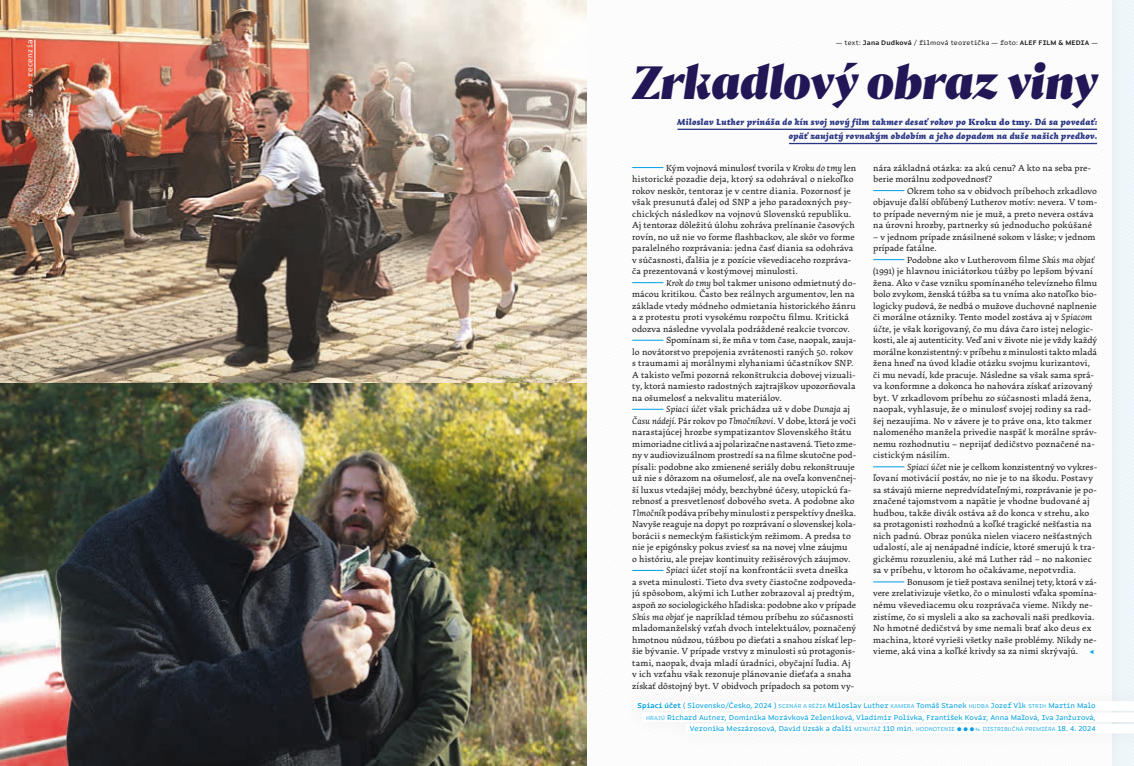
<style>
.page{position:relative;width:1134px;height:766px;background:#fff}
.page>*{position:absolute;margin:0;border:0;box-sizing:border-box;transform-origin:0 0}
.t1{font:italic 900 44px "Bw Darius";letter-spacing:-.005em;color:#231758}
.t2{font:500 10px "Tabac G2";color:#fff}
.t3{font:9.1px/11.5px "Arek Latn";letter-spacing:.005em;color:#1d1d1b}
.t4{font:9px "Arek Latn Eb It";letter-spacing:.04em;color:#283583}
.t5{font:8px "Magnetic Pro";letter-spacing:.035em;color:#fff}
.t6{font:7.5px "Magnetic Pro";letter-spacing:.015em;color:#009fe3}
.t7{font:7px "Magnetic Pro";letter-spacing:.03em;color:#1d1d1b}
.s1{font-weight:700}
.s2{font-family:"Arek Latn Eb"}
.s3{font-style:italic}
.s4{color:#00a8e7}
.s5{font-weight:300;font-size:6px}
.s6{font-family:"Magnetic Pro Extras";font-size:5px}
.s7{font-weight:900;font-size:5px}
</style>
<div class="page">
<div style="left:573px;top:0;width:552px;height:765px;background:#edf5fa"></div>
<div style="left:587px;top:0;width:524px;height:765px;background:#fdfdfd"></div>
<img style="left:0;top:0;width:587px;height:383px">
<img style="left:0;top:383px;width:587px;height:382px">
<hr style="left:632px;top:167px;width:31px;height:1px;background:#009fe3">
<hr style="left:632px;top:282px;width:31px;height:1px;background:#009fe3">
<hr style="left:632px;top:340px;width:31px;height:1px;background:#009fe3">
<hr style="left:632px;top:409px;width:31px;height:1px;background:#009fe3">
<hr style="left:632px;top:570px;width:31px;height:1px;background:#009fe3">
<hr style="left:873px;top:190px;width:31px;height:1px;background:#009fe3">
<hr style="left:873px;top:259px;width:31px;height:1px;background:#009fe3">
<hr style="left:873px;top:466px;width:31px;height:1px;background:#009fe3">
<hr style="left:873px;top:581px;width:31px;height:1px;background:#009fe3">
<hr style="left:35px;top:40px;width:1px;height:37px;background:#fff">
<div style="left:615px;top:682px;width:519px;height:69px;background:#fbfbfb"></div>
<div style="left:633px;top:701px;width:501px;height:9px;background:#fff"></div>
<div style="left:642px;top:712px;width:492px;height:9px;background:#fff"></div>
<div style="left:686px;top:723px;width:448px;height:10px;background:#fff"></div>
<hr style="left:677px;top:129px;width:420px;height:1px;background:#283583">
<hr style="left:789px;top:143px;width:308px;height:1px;background:#283583">
<p class="t5" style="left:25px;top:77px;width:38px;rotate:-90deg">recenzia</p>
<p class="t2" style="left:23px;top:117px;width:34px;rotate:-90deg">28 — 29</p>
<p class="t7" style="left:836px;top:38px;width:264px">— text: <span class="s1">Jana Dudková</span> / filmová teoretička — foto: <span class="s1">ALEF FILM &amp; MEDIA</span> —</p>
<h1 class="t1" style="left:633px;top:52px;width:465px">Zrkadlový obraz viny</h1>
<p class="t4" style="left:677px;top:115px;width:421px">Miloslav Luther prináša do kín svoj nový film takmer desať rokov po <span class="s2">Kroku do tmy</span>. Dá sa povedať:</p>
<p class="t4" style="left:789px;top:129px;width:310px">opäť zaujatý rovnakým obdobím a jeho dopadom na duše našich predkov.</p>
<p class="t3" style="left:666px;top:162px;width:191px">Kým vojnová minulosť tvorila v <span class="s3">Kroku do tmy</span> len</p>
<p class="t3" style="left:632px;top:173px;width:224px">historické pozadie deja, ktorý sa odohrával o niekoľko rokov neskôr, tentoraz je v centre diania. Pozornosť je však presunutá ďalej od SNP a jeho paradoxných psy&shy;chických následkov na vojnovú Slovenskú republiku.<br>Aj tentoraz dôležitú úlohu zohráva prelínanie časových rovín, no už nie vo forme flashbackov, ale skôr vo forme paralelného rozprávania: jedna časť diania sa odohráva v súčasnosti, ďalšia je z pozície vševediaceho rozpráva&shy;ča prezentovaná v kostýmovej minulosti.</p>
<p class="t3" style="left:666px;top:277px;width:191px"><span class="s3">Krok do tmy</span> bol takmer unisono odmietnutý do-</p>
<p class="t3" style="left:632px;top:288px;width:225px">mácou kritikou. Často bez reálnych argumentov, len na základe vtedy módneho odmietania historického žánru</p>
<p class="t3" style="left:632px;top:311px;width:219px">a z protestu proti vysokému rozpočtu filmu. Kritická odozva následne vyvolala podráždené reakcie tvorcov.</p>
<p class="t3" style="left:666px;top:334px;width:191px">Spomínam si, že mňa v tom čase, naopak, zauja-</p>
<p class="t3" style="left:632px;top:346px;width:225px">lo novátorstvo prepojenia zvrátenosti raných 50. rokov s traumami aj morálnymi zlyhaniami účastníkov SNP.<br>A takisto veľmi pozorná rekonštrukcia dobovej vizuali&shy;ty, ktorá namiesto radostných zajtrajškov upozorňovala na ošumelosť a nekvalitu materiálov.</p>
<p class="t3" style="left:666px;top:403px;width:185px"><span class="s3">Spiaci účet</span> však prichádza už v dobe <span class="s3">Dunaja</span> aj</p>
<p class="t3" style="left:632px;top:415px;width:225px"><span class="s3">Času nádejí</span>. Pár rokov po <span class="s3">Tlmočníkovi</span>. V dobe, ktorá je voči</p>
<p class="t3" style="left:632px;top:426px;width:221px">narastajúcej hrozbe sympatizantov Slovenského štátu</p>
<p class="t3" style="left:632px;top:438px;width:225px">mimoriadne citlivá a aj polarizačne nastavená. Tieto zme-</p>
<p class="t3" style="left:632px;top:449px;width:225px">ny v audiovizuálnom prostredí sa na filme skutočne pod-</p>
<p class="t3" style="left:632px;top:461px;width:224px">písali: podobne ako zmienené seriály dobu rekonštruuje</p>
<p class="t3" style="left:632px;top:472px;width:225px">už nie s dôrazom na ošumelosť, ale na oveľa konvenčnej-</p>
<p class="t3" style="left:632px;top:484px;width:221px">ší luxus vtedajšej módy, bezchybné účesy, utopickú fa-</p>
<p class="t3" style="left:632px;top:495px;width:224px">rebnosť a presvetlenosť dobového sveta. A podobne ako</p>
<p class="t3" style="left:632px;top:507px;width:225px"><span class="s3">Tlmočník</span> podáva príbehy minulosti z perspektívy dneška.</p>
<p class="t3" style="left:632px;top:518px;width:225px">Navyše reaguje na dopyt po rozprávaní o slovenskej kola-</p>
<p class="t3" style="left:632px;top:530px;width:220px">borácii s nemeckým fašistickým režimom. A predsa to nie je epigónsky pokus zviesť sa na novej vlne záujmu o históriu, ale prejav kontinuity režisérových záujmov.</p>
<p class="t3" style="left:632px;top:564px;width:225px;text-indent:34px"><span class="s3">Spiaci účet</span> stojí na konfrontácii sveta dneška<br>a sveta minulosti. Tieto dva svety čiastočne zodpoveda&shy;jú spôsobom, akými ich Luther zobrazoval aj predtým,</p>
<p class="t3" style="left:632px;top:599px;width:225px">aspoň zo sociologického hľadiska: podobne ako v prípade</p>
<p class="t3" style="left:632px;top:610px;width:225px"><span class="s3">Skús ma objať</span> je napríklad témou príbehu zo súčasnosti mladomanželský vzťah dvoch intelektuálov, poznačený</p>
<p class="t3" style="left:632px;top:633px;width:225px">hmotnou núdzou, túžbou po dieťati a snahou získať lep-</p>
<p class="t3" style="left:632px;top:645px;width:225px">šie bývanie. V prípade vrstvy z minulosti sú protagonis-</p>
<p class="t3" style="left:632px;top:656px;width:221px">tami, naopak, dvaja mladí úradníci, obyčajní ľudia. Aj v ich vzťahu však rezonuje plánovanie dieťaťa a snaha</p>
<p class="t3" style="left:632px;top:679px;width:223px">získať dôstojný byt. V obidvoch prípadoch sa potom vy-</p>
<p class="t3" style="left:873px;top:162px;width:219px">nára základná otázka: za akú cenu? A kto na seba pre&shy;berie morálnu zodpovednosť?</p>
<p class="t3" style="left:873px;top:185px;width:225px;text-indent:34px">Okrem toho sa v obidvoch príbehoch zrkadlovo objavuje ďalší obľúbený Lutherov motív: nevera. V tom&shy;to prípade neverným nie je muž, a preto nevera ostáva na úrovni hrozby, partnerky sú jednoducho pokúšané</p>
<p class="t3" style="left:873px;top:231px;width:224px">– v jednom prípade znásilnené sokom v láske; v jednom prípade fatálne.</p>
<p class="t3" style="left:873px;top:254px;width:223px;text-align:right">Podobne ako v Lutherovom filme <span class="s3">Skús ma objať<br></span>(1991) je hlavnou iniciátorkou túžby po lepšom bývaní</p>
<p class="t3" style="left:873px;top:277px;width:225px">žena. Ako v čase vzniku spomínaného televízneho filmu</p>
<p class="t3" style="left:873px;top:288px;width:225px">bolo zvykom, ženská túžba sa tu vníma ako natoľko bio-</p>
<p class="t3" style="left:873px;top:300px;width:225px">logicky pudová, že nedbá o mužove duchovné naplnenie</p>
<p class="t3" style="left:873px;top:311px;width:221px">či morálne otázniky. Tento model zostáva aj v <span class="s3">Spiacom</span></p>
<p class="t3" style="left:873px;top:323px;width:222px"><span class="s3">účte</span>, je však korigovaný, čo mu dáva čaro istej nelogic-</p>
<p class="t3" style="left:873px;top:334px;width:225px">kosti, ale aj autenticity. Veď ani v živote nie je vždy každý</p>
<p class="t3" style="left:873px;top:346px;width:225px">morálne konzistentný: v príbehu z minulosti takto mladá</p>
<p class="t3" style="left:873px;top:357px;width:225px">žena hneď na úvod kladie otázku svojmu kurizantovi, či mu nevadí, kde pracuje. Následne sa však sama sprá&shy;va konformne a dokonca ho nahovára získať arizovaný byt. V zrkadlovom príbehu zo súčasnosti mladá žena, naopak, vyhlasuje, že o minulosť svojej rodiny sa rad&shy;šej nezaujíma. No v závere je to práve ona, kto takmer nalomeného manžela privedie naspäť k morálne správ-</p>
<p class="t3" style="left:873px;top:438px;width:223px">nemu rozhodnutiu – neprijať dedičstvo poznačené na-</p>
<p class="t3" style="left:873px;top:449px;width:78px">cistickým násilím.</p>
<p class="t3" style="left:907px;top:461px;width:191px"><span class="s3">Spiaci účet</span> nie je celkom konzistentný vo vykres-</p>
<p class="t3" style="left:873px;top:472px;width:225px">ľovaní motivácií postáv, no nie je to na škodu. Postavy sa stávajú mierne nepredvídateľnými, rozprávanie je po-</p>
<p class="t3" style="left:873px;top:495px;width:223px">značené tajomstvom a napätie je vhodne budované aj hudbou, takže divák ostáva až do konca v strehu, ako sa protagonisti rozhodnú a koľké tragické nešťastia na nich padnú. Obraz ponúka nielen viacero nešťastných udalostí, ale aj nenápadné indície, ktoré smerujú k tra&shy;gickému rozuzleniu, aké má Luther rád – no nakoniec sa v príbehu, v ktorom ho očakávame, nepotvrdia.</p>
<p class="t3" style="left:907px;top:576px;width:191px">Bonusom je tiež postava senilnej tety, ktorá v zá-</p>
<p class="t3" style="left:873px;top:587px;width:225px">vere zrelativizuje všetko, čo o minulosti vďaka spomína-</p>
<p class="t3" style="left:873px;top:599px;width:225px">nému vševediacemu oku rozprávača vieme. Nikdy ne&shy;zistíme, čo si mysleli a ako sa zachovali naši predkovia.<br>No hmotné dedičstvá by sme nemali brať ako deus ex machina, ktoré vyrieši všetky naše problémy. Nikdy ne&shy;vieme, aká vina a koľké krivdy sa za nimi skrývajú. <span class="s4">◀</span></p>
<p class="t6" style="left:637px;top:700px;width:460px"><span class="s1">Spiaci účet</span> ( Slovensko/Česko, 2024 ) <span class="s5">SCENÁR A RÉŽIA</span> Miloslav Luther <span class="s5">KAMERA</span> Tomáš Stanek <span class="s5">HUDBA</span> Jozef Vlk <span class="s5">STRIH</span> Martin Malo</p>
<p class="t6" style="left:646px;top:711px;width:451px"><span class="s5">HRAJÚ</span> Richard Autner, Dominika Morávková Zeleníková, Vladimír Polívka, František Kovár, Anna Maľová, Iva Janžurová,</p>
<p class="t6" style="left:690px;top:723px;width:407px">Veronika Meszárosová, David Uzsák a ďalší <span class="s5">MINUTÁŽ</span> 110 min. <span class="s5">HODNOTENIE</span> <span class="s6">X X X</span><span class="s7">½</span> <span class="s5">DISTRIBUČNÁ PREMIÉRA</span> 18. 4. 2024</p>
</div>
